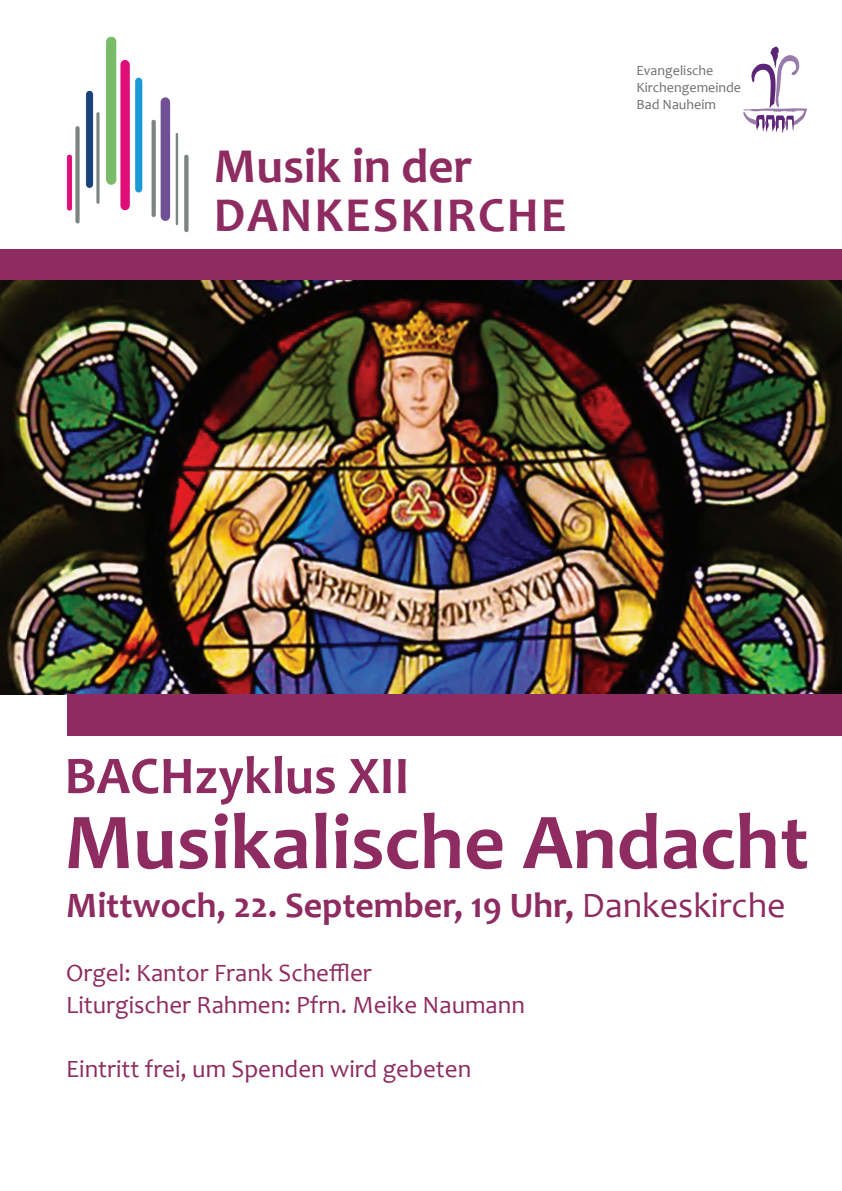
<style>
.page{position:relative;width:842px;height:1191px;background:#fff}
.page>*{position:absolute;margin:0;border:0;box-sizing:border-box;transform-origin:0 0}
.t1{font:700 80px "Candara";color:#8e2b60}
.t2{font:700 53.5px "Candara";color:#8e2b60}
.t3{font:700 49px/48px "Candara";letter-spacing:.04em;color:#8e2b60}
.t4{font:700 36px "Candara";color:#8e2b60}
.t5{font:25px/32px "Candara";color:#8e2b60}
.t6{font:14.1px/16.9px "Candara";color:#6c6d70}
.s1{font-weight:400}
</style>
<div class="page">
<img style="left:0;top:279px;width:842px;height:415px">
<div style="left:67px;top:694px;width:775px;height:42px;background:#8e2b60"></div>
<svg style="left:743px;top:47px;width:64px;height:86px"></svg>
<img style="left:66px;top:36px;width:123px;height:197px">
<div style="left:0;top:249px;width:842px;height:30px;background:#8e2b60"></div>
<h3 class="t3" style="left:214px;top:142px;width:354px">Musik in der<br>DANKESKIRCHE</h3>
<p class="t6" style="left:636px;top:62px;width:106px">Evangelische<br>Kirchengemeinde<br>Bad Nauheim</p>
<h2 class="t2" style="left:64px;top:742px;width:346px">BACHzyklus XII</h2>
<h1 class="t1" style="left:64px;top:792px;width:746px">Musikalische Andacht</h1>
<h3 class="t4" style="left:66px;top:882px;width:721px">Mittwoch, 22. September, 19 Uhr, <span class="s1">Dankeskirche</span></h3>
<p class="t5" style="left:66px;top:956px;width:460px">Orgel: Kantor Frank Scheffler<br>Liturgischer Rahmen: Pfrn. Meike Naumann</p>
<p class="t5" style="left:66px;top:1052px;width:406px">Eintritt frei, um Spenden wird gebeten</p>
</div>
